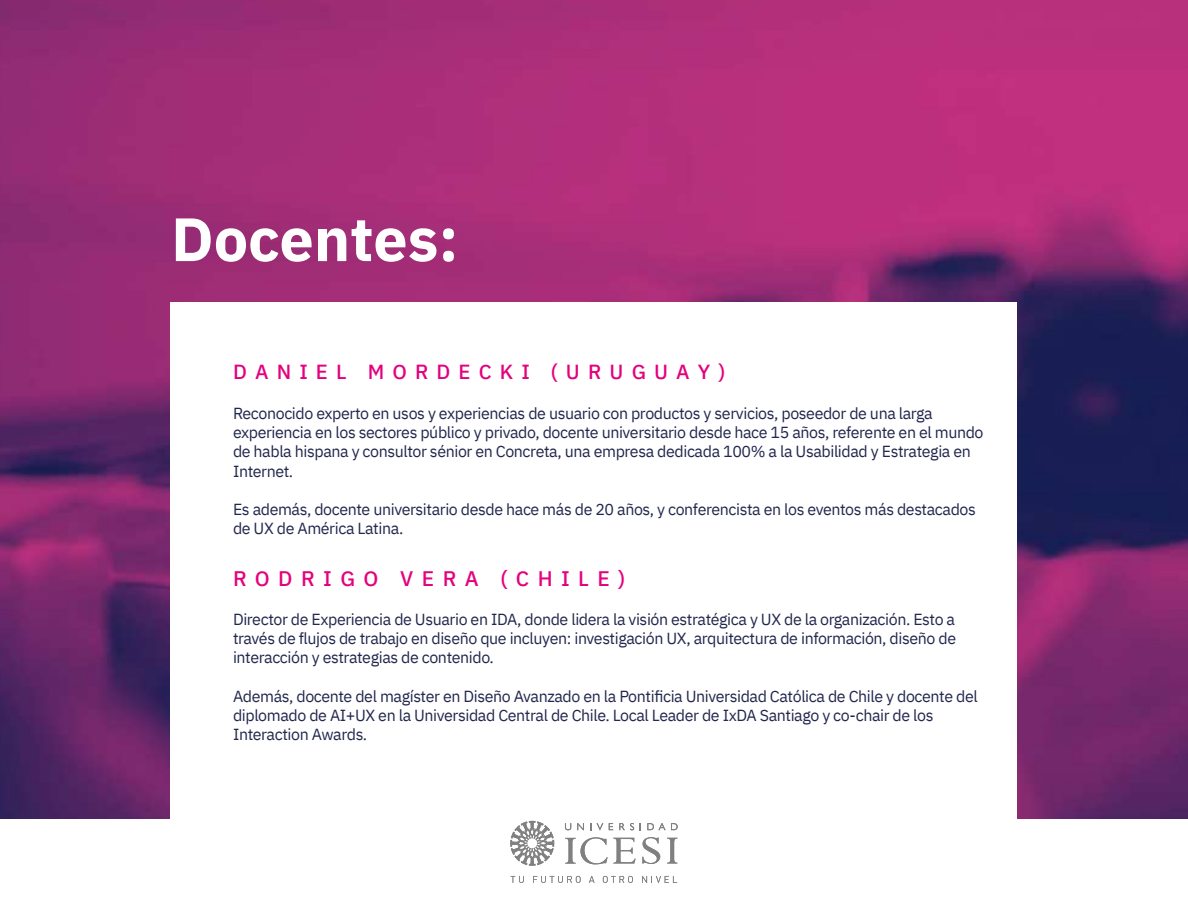
<style>
.page{position:relative;width:1188px;height:918px;background:#fff}
.page>*{position:absolute;margin:0;border:0;box-sizing:border-box;transform-origin:0 0}
.t1{font:700 61.05px "IBM Plex Sans";color:#fff}
.t2{font:500 21px "IBM Plex Sans";letter-spacing:.4em;color:#e4017e}
.t3{font:500 20.4px "IBM Plex Sans";letter-spacing:.4em;color:#e4017e}
.t4{font:16.05px/19.2px "IBM Plex Sans";letter-spacing:-.025em;color:#22274d}
</style>
<div class="page">
<img style="left:0;top:0;width:1188px;height:818px">
<div style="left:171px;top:303px;width:846px;height:516px;background:#fff"></div>
<svg style="left:577px;top:823px;width:7px;height:7px"></svg>
<svg style="left:597px;top:823px;width:6px;height:7px"></svg>
<svg style="left:642px;top:837px;width:18px;height:27px"></svg>
<svg style="left:565px;top:837px;width:71px;height:27px"></svg>
<svg style="left:667px;top:838px;width:10px;height:26px"></svg>
<svg style="left:565px;top:823px;width:6px;height:7px"></svg>
<svg style="left:510px;top:821px;width:44px;height:45px"></svg>
<svg style="left:619px;top:823px;width:15px;height:7px"></svg>
<svg style="left:609px;top:823px;width:4px;height:7px"></svg>
<svg style="left:647px;top:823px;width:31px;height:7px"></svg>
<svg style="left:511px;top:876px;width:13px;height:7px"></svg>
<svg style="left:533px;top:876px;width:48px;height:7px"></svg>
<svg style="left:589px;top:876px;width:6px;height:7px"></svg>
<svg style="left:603px;top:876px;width:30px;height:7px"></svg>
<svg style="left:642px;top:876px;width:35px;height:7px"></svg>
<h1 class="t1" style="left:171px;top:201px;width:289px">Docentes:</h1>
<p class="t3" style="left:233px;top:359px;width:494px">DANIEL MORDECKI (URUGUAY)</p>
<p class="t4" style="left:233px;top:402px;width:752px">Reconocido experto en usos y experiencias de usuario con productos y servicios, poseedor de una larga experiencia en los sectores público y privado, docente universitario desde hace 15 años, referente en el mundo de habla hispana y consultor sénior en Concreta, una empresa dedicada 100% a la Usabilidad y Estrategia en Internet.</p>
<p class="t4" style="left:233px;top:498px;width:745px">Es además, docente universitario desde hace más de 20 años, y conferencista en los eventos más destacados de UX de América Latina.</p>
<h2 class="t2" style="left:233px;top:566px;width:394px">RODRIGO VERA (CHILE)</h2>
<p class="t4" style="left:233px;top:608px;width:725px;text-align:justify">Director de Experiencia de Usuario en IDA, donde lidera la visión estratégica y UX de la organización. Esto a través de flujos de trabajo en diseño que incluyen: investigación UX, arquitectura de información, diseño de interacción y estrategias de contenido.</p>
<p class="t4" style="left:233px;top:685px;width:746px">Además, docente del magíster en Diseño Avanzado en la Pontificia Universidad Católica de Chile y docente del diplomado de AI+UX en la Universidad Central de Chile. Local Leader de IxDA Santiago y co-chair de los<br>Interaction Awards.</p>
</div>
